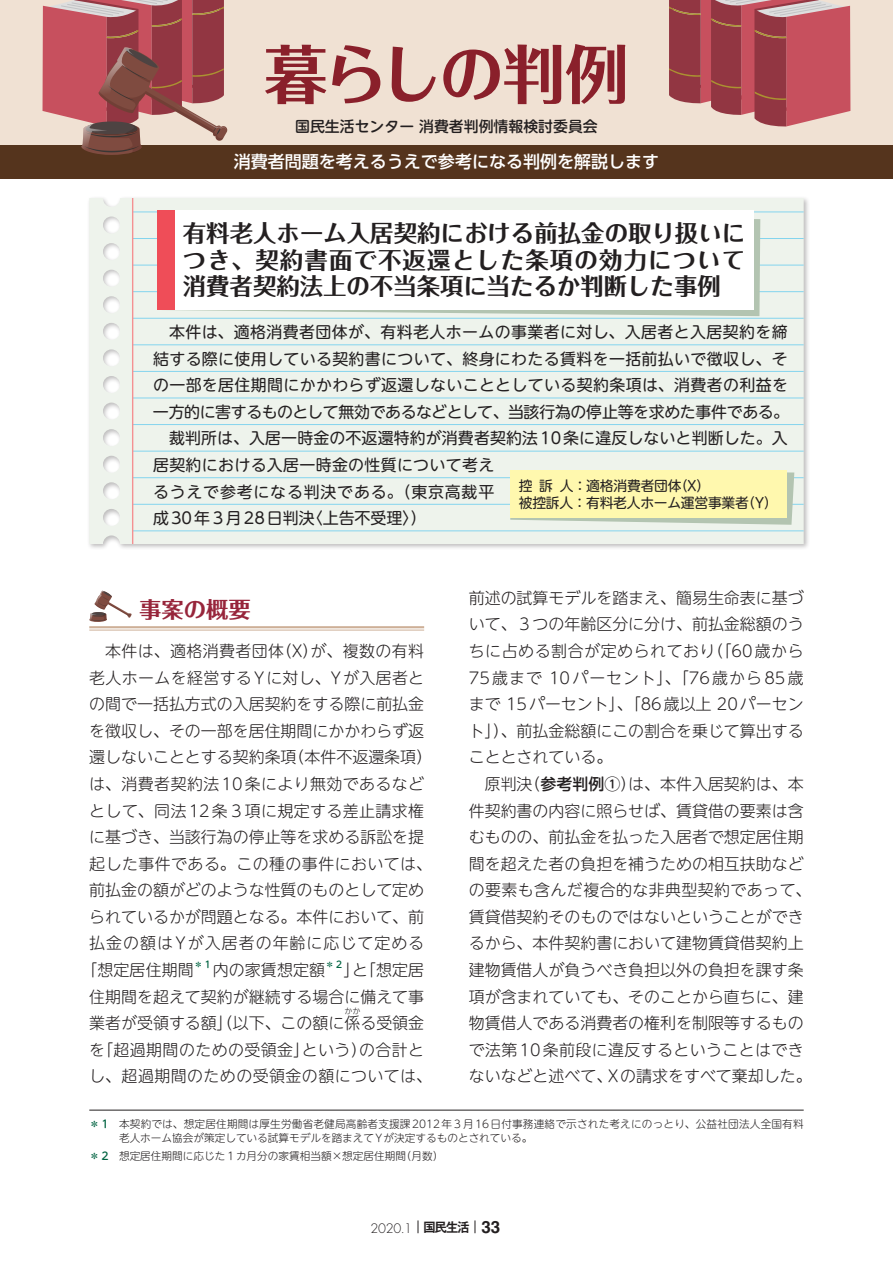
<style>
.page{position:relative;width:893px;height:1263px;background:#fff}
.page>*{position:absolute;margin:0;border:0;box-sizing:border-box;transform-origin:0 0}
.t1{font:700 63.75px "Folk Pro";letter-spacing:-.055em;color:#8a202b}
.t2{font:700 23.4px/26.5px "Folk Pro";color:#231f20;text-align:justify}
.t3{font:700 22.35px "Folk Pro";color:#97253b}
.t4{font:500 16.95px "UD Shin Go Pro";color:#fff}
.t5{font:300 15.9px/26.5px "UD Shin M Go Pro";color:#231f20;text-align:justify}
.t6{font:15.9px "UD Shin M Go Pro";letter-spacing:.02em;color:#231f20}
.t7{font:300 15.9px/26.5px "UD Shin M Go Pro";letter-spacing:.03em;color:#231f20}
.t8{font:300 15.9px "UD Shin M Go Pro";letter-spacing:.025em;color:#231f20}
.t9{font:15.9px "UD Shin M Go Pro";letter-spacing:-.025em;color:#231f20}
.t10{font:300 15.9px "UD Shin M Go Pro";letter-spacing:.02em;color:#231f20}
.t11{font:15.9px "UD Shin M Go Pro";letter-spacing:.05em;color:#231f20}
.t12{font:300 15.9px "UD Shin M Go Pro";letter-spacing:.065em;color:#231f20}
.t13{font:15.9px "UD Shin M Go Pro";color:#231f20}
.t14{font:500 14.85px "UD Shin M Go Pro";color:#231f20}
.t15{font:13.8px/17px "UD Shin M Go Pro";letter-spacing:-.015em;color:#231f20}
.t16{font:300 12.75px "Futura Std";color:#231f20}
.t17{font:300 10.65px/13.8px "UD Shin M Go Pro";color:#231f20}
.t18{font:500 9.3px "UD Shin M Go Pro";color:#026442}
.t19{font:300 7.95px "UD Shin M Go Pro";color:#231f20}
.s1{font-weight:500}
.s2{font-weight:500;color:#026442}
.s3{font-family:"Gothic MB101 Pro De";font-weight:700}
.s4{font-family:"Helvetica LT Std";font-weight:700;font-size:16.95px}
</style>
<div class="page">
<div style="left:0;top:0;width:893px;height:179px;background:#f0e1d3"></div>
<div style="left:0;top:145px;width:893px;height:34px;background:#55341d"></div>
<svg style="left:669px;top:0;width:181px;height:127px;background:#b55a62"></svg>
<svg style="left:43px;top:0;width:185px;height:155px"></svg>
<svg style="left:418px;top:1220px;width:1px;height:13px"></svg>
<svg style="left:475px;top:1220px;width:1px;height:13px"></svg>
<svg style="left:89px;top:590px;width:43px;height:32px"></svg>
<hr style="left:89px;top:626px;width:335px;height:2px;background:#cdaf97">
<hr style="left:89px;top:630px;width:335px;height:1px;background:#cdaf97">
<div style="left:87px;top:196px;width:723px;height:354px;background:#231f20;opacity:.3"></div>
<div style="left:89px;top:198px;width:715px;height:345px;background:#eef3ec"></div>
<hr style="left:133px;top:211px;width:671px;height:1px;background:#84d4ee">
<hr style="left:133px;top:238px;width:671px;height:1px;background:#84d4ee">
<hr style="left:133px;top:265px;width:671px;height:1px;background:#84d4ee">
<hr style="left:133px;top:291px;width:671px;height:1px;background:#84d4ee">
<hr style="left:133px;top:318px;width:671px;height:1px;background:#84d4ee">
<hr style="left:133px;top:344px;width:671px;height:1px;background:#84d4ee">
<hr style="left:133px;top:371px;width:671px;height:1px;background:#84d4ee">
<hr style="left:133px;top:397px;width:671px;height:1px;background:#84d4ee">
<hr style="left:133px;top:424px;width:671px;height:1px;background:#84d4ee">
<hr style="left:133px;top:451px;width:671px;height:1px;background:#84d4ee">
<hr style="left:133px;top:477px;width:671px;height:1px;background:#84d4ee">
<hr style="left:133px;top:504px;width:671px;height:1px;background:#84d4ee">
<hr style="left:133px;top:530px;width:671px;height:1px;background:#84d4ee">
<hr style="left:132px;top:198px;width:1px;height:345px;background:#f49092">
<svg style="left:510px;top:470px;width:284px;height:55px;background:#c8d5c6"></svg>
<div style="left:510px;top:470px;width:277px;height:48px;background:#fff8ae"></div>
<svg style="left:161px;top:215px;width:599px;height:101px;background:#ccd8ca"></svg>
<div style="left:157px;top:210px;width:597px;height:100px;background:#fff"></div>
<div style="left:157px;top:210px;width:17px;height:100px;background:#ef4d58"></div>
<hr style="left:89px;top:1110px;width:715px;height:1px;background:#231f20">
<h1 class="t1" style="left:264px;top:20px;width:367px">暮らしの判例</h1>
<p class="t14" style="left:295px;top:114px;width:304px">国民生活センター 消費者判例情報検討委員会</p>
<p class="t4" style="left:234px;top:148px;width:427px">消費者問題を考えるうえで参考になる判例を解説します</p>
<h2 class="t2" style="left:183px;top:217px;width:564px">有料老人ホーム入居契約における前払金の取り扱いにつき、契約書面で不返還とした条項の効力について消費者契約法上の不当条項に当たるか判断した事例</h2>
<p class="t6" style="left:169px;top:319px;width:620px">本件は、適格消費者団体が、有料老人ホームの事業者に対し、入居者と入居契約を締</p>
<p class="t6" style="left:153px;top:346px;width:636px">結する際に使用している契約書について、終身にわたる賃料を一括前払いで徴収し、そ</p>
<p class="t6" style="left:153px;top:372px;width:636px">の一部を居住期間にかかわらず返還しないこととしている契約条項は、消費者の利益を</p>
<p class="t9" style="left:153px;top:399px;width:638px">一方的に害するものとして無効であるなどとして、当該行為の停止等を求めた事件である。</p>
<p class="t6" style="left:169px;top:425px;width:620px">裁判所は、入居一時金の不返還特約が消費者契約法10条に違反しないと判断した。入</p>
<p class="t6" style="left:153px;top:452px;width:343px">居契約における入居一時金の性質について考え</p>
<p class="t11" style="left:153px;top:479px;width:343px">るうえで参考になる判決である。（東京高裁平</p>
<p class="t13" style="left:153px;top:505px;width:275px">成30年３月28日判決〈上告不受理〉）</p>
<p class="t15" style="left:519px;top:477px;width:260px">控訴人：適格消費者団体（X）<br>被控訴人：有料老人ホーム運営事業者（Y）</p>
<h3 class="t3" style="left:139px;top:591px;width:113px">事案の概要</h3>
<p class="t5" style="left:469px;top:584px;width:336px">前述の試算モデルを踏まえ、簡易生命表に基づいて、３つの年齢区分に分け、前払金総額のうちに占める割合が定められており（「60歳から75歳まで 10パーセント」、「76歳から85歳まで 15パーセント」、「86歳以上 20パーセント」）、前払金総額にこの割合を乗じて算出することとされている。</p>
<p class="t5" style="left:469px;top:770px;width:344px;text-align:center">原判決（<span class="s1">参考判例①</span>）は、本件入居契約は、本<br>件契約書の内容に照らせば、賃貸借の要素は含むものの、前払金を払った入居者で想定居住期間を超えた者の負担を補うための相互扶助などの要素も含んだ複合的な非典型契約であって、賃貸借契約そのものではないということができるから、本件契約書において建物賃貸借契約上建物賃借人が負うべき負担以外の負担を課す条項が含まれていても、そのことから直ちに、建物賃借人である消費者の権利を制限等するもので法第10条前段に違反するということはできないなどと述べて、Xの請求をすべて棄却した。</p>
<p class="t8" style="left:105px;top:638px;width:320px">本件は、適格消費者団体（X）が、複数の有料</p>
<p class="t10" style="left:89px;top:665px;width:336px">老人ホームを経営するYに対し、Yが入居者と</p>
<p class="t5" style="left:89px;top:690px;width:336px">の間で一括払方式の入居契約をする際に前払金</p>
<p class="t5" style="left:89px;top:717px;width:336px">を徴収し、その一部を居住期間にかかわらず返</p>
<p class="t5" style="left:89px;top:743px;width:344px">還しないこととする契約条項（本件不返還条項）</p>
<p class="t8" style="left:89px;top:771px;width:336px">は、消費者契約法10条により無効であるなど</p>
<p class="t8" style="left:89px;top:798px;width:336px">として、同法12条３項に規定する差止請求権</p>
<p class="t5" style="left:89px;top:823px;width:336px">に基づき、当該行為の停止等を求める訴訟を提</p>
<p class="t7" style="left:89px;top:849px;width:344px">起した事件である。この種の事件においては、</p>
<p class="t5" style="left:89px;top:876px;width:336px">前払金の額がどのような性質のものとして定め</p>
<p class="t5" style="left:89px;top:903px;width:336px">られているかが問題となる。本件において、前</p>
<p class="t12" style="left:89px;top:930px;width:336px">払金の額はYが入居者の年齢に応じて定める</p>
<p class="t5" style="left:81px;top:956px;width:114px">「想定居住期間</p>
<p class="t18" style="left:194px;top:957px;width:20px">＊１</p>
<p class="t5" style="left:213px;top:956px;width:114px">内の家賃想定額</p>
<p class="t18" style="left:325px;top:957px;width:20px">＊２</p>
<p class="t5" style="left:89px;top:956px;width:336px;text-indent:255px">」と「想定居住期間を超えて契約が継続する場合に備えて事業者が受領する額」（以下、この額に係る受領金</p>
<p class="t19" style="left:344px;top:1005px;width:17px">かか</p>
<p class="t7" style="left:89px;top:1035px;width:344px">を「超過期間のための受領金」という）の合計とし、超過期間のための受領金の額については、</p>
<p class="t17" style="left:119px;top:1116px;width:686px;text-indent:-30px"><span class="s2">＊１</span> 本契約では、想定居住期間は厚生労働省老健局高齢者支援課2012年３月16日付事務連絡で示された考えにのっとり、公益社団法人全国有料老人ホーム協会が策定している試算モデルを踏まえてYが決定するものとされている。</p>
<p class="t17" style="left:89px;top:1148px;width:355px"><span class="s2">＊２</span> 想定居住期間に応じた１カ月分の家賃相当額×想定居住期間（月数）</p>
<p class="t16" style="left:371px;top:1221px;width:131px">2020.1 <span class="s3">国民生活</span> <span class="s4">33</span></p>
</div>
